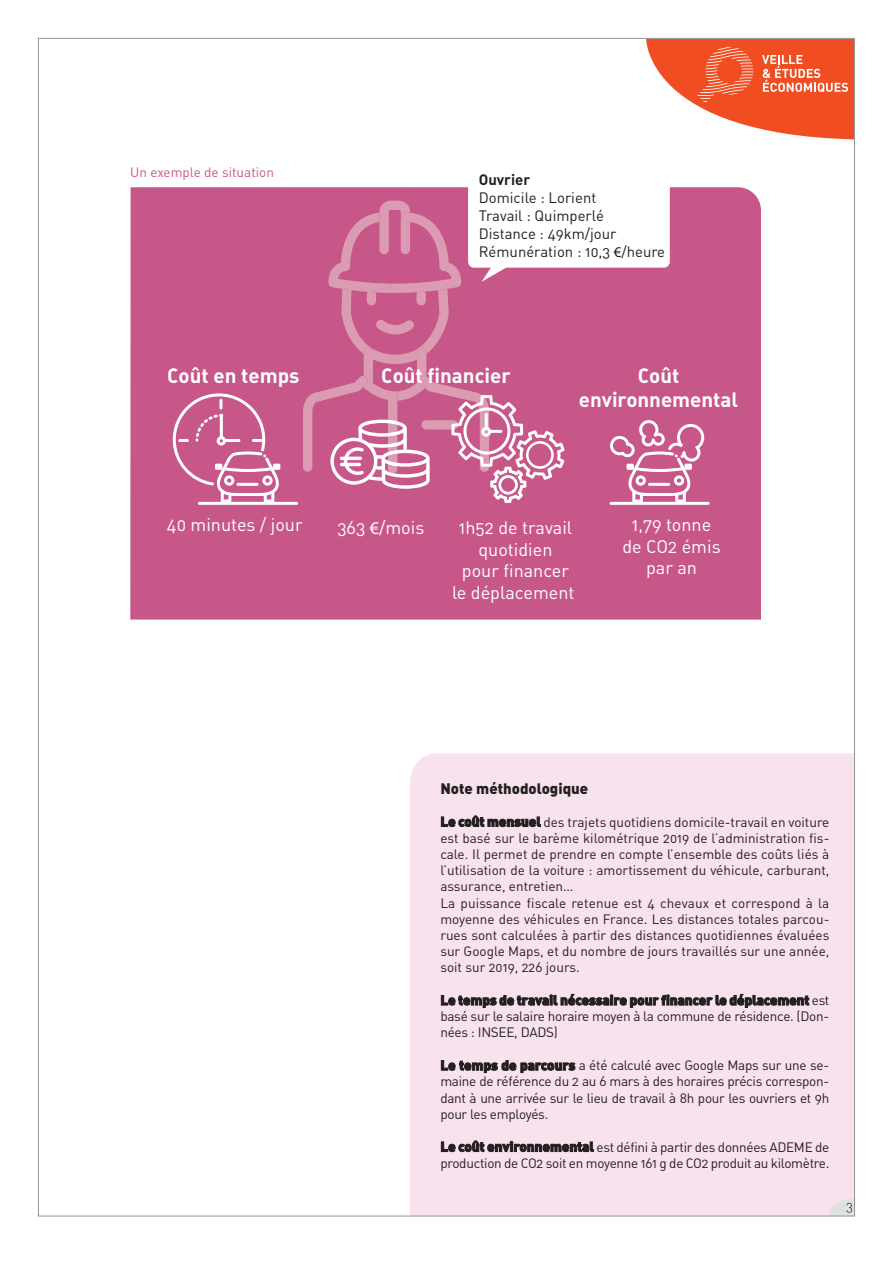
<style>
.page{position:relative;width:893px;height:1263px;background:#fff}
.page>*{position:absolute;margin:0;border:0;box-sizing:border-box;transform-origin:0 0}
.t1{font:20.55px/24.6px "DIN Bold Alternate";color:#fff;text-align:center}
.t2{font:18px/21.6px "DIN Regular Alternate";color:#fff;text-align:center}
.t3{font:15px "DIN Black Alternate";color:#231f20}
.t4{font:14.85px/17.9px "DIN Regular Alternate";color:#231f20}
.t5{font:13.5px/16.2px "DIN Regular Alternate";letter-spacing:-.02em;color:#231f20;text-align:justify}
.t6{font:13.5px "DIN Regular Alternate";color:#c85789}
.t7{font:13.5px "DIN Light Alternate";color:#231f20}
.s1{font-family:"DIN Bold Alternate"}
.s2{font-family:"Myriad Pro"}
.s3{font-family:"DIN Black Alternate"}
</style>
<div class="page">
<svg style="left:646px;top:40px;width:207px;height:99px"></svg>
<div style="left:410px;top:753px;width:443px;height:461px;background:#f8e2ed"></div>
<div style="left:130px;top:187px;width:631px;height:432px;background:#c85789"></div>
<hr style="left:609px;top:502px;width:101px;height:3px;background:#fff;border-radius:2px">
<hr style="left:198px;top:502px;width:100px;height:3px;background:#fff;border-radius:2px">
<svg style="left:173px;top:393px;width:107px;height:109px;background:#d1739d"></svg>
<svg style="left:610px;top:420px;width:94px;height:82px"></svg>
<div style="left:468px;top:166px;width:202px;height:102px;background:#fff;border-radius:6px"></div>
<svg style="left:303px;top:201px;width:262px;height:302px;background:#d2789f"></svg>
<svg style="left:825px;top:1199px;width:28px;height:15px"></svg>
<p class="t6" style="left:130px;top:167px;width:145px">Un exemple de situation</p>
<p class="t4" style="left:479px;top:171px;width:188px"><span class="s1">Ouvrier<br></span>Domicile : Lorient<br>Travail : Quimperlé<br>Distance : 49km/jour<br>Rémunération : 10,3 <span class="s2">€</span>/heure</p>
<p class="t1" style="left:167px;top:362px;width:134px">Coût en temps</p>
<p class="t1" style="left:381px;top:362px;width:131px">Coût financier</p>
<p class="t1" style="left:579px;top:362px;width:161px">Coût environnemental</p>
<p class="t2" style="left:167px;top:514px;width:137px">40 minutes / jour</p>
<p class="t2" style="left:622px;top:514px;width:100px">1,79 tonne de CO2 émis par an</p>
<p class="t2" style="left:337px;top:517px;width:88px">363 <span class="s2">€</span>/mois</p>
<p class="t2" style="left:452px;top:517px;width:124px">1h52 de travail quotidien<br>pour financer le déplacement</p>
<p class="t3" style="left:440px;top:783px;width:149px">Note méthodologique</p>
<p class="t5" style="left:440px;top:815px;width:391px"><span class="s3">Le coût mensuel</span> des trajets quotidiens domicile-travail en voiture est basé sur le barème kilométrique 2019 de l’administration fis&shy;cale. Il permet de prendre en compte l’ensemble des coûts liés à l’utilisation de la voiture : amortissement du véhicule, carburant, assurance, entretien…</p>
<p class="t5" style="left:440px;top:896px;width:391px">La puissance fiscale retenue est 4 chevaux et correspond à la moyenne des véhicules en France. Les distances totales parcou&shy;rues sont calculées à partir des distances quotidiennes évaluées sur Google Maps, et du nombre de jours travaillés sur une année, soit sur 2019, 226 jours.</p>
<p class="t5" style="left:440px;top:994px;width:391px"><span class="s3">Le temps de travail nécessaire pour financer le déplacement</span> est basé sur le salaire horaire moyen à la commune de résidence. (Don&shy;nées : INSEE, DADS)</p>
<p class="t5" style="left:440px;top:1059px;width:391px"><span class="s3">Le temps de parcours</span> a été calculé avec Google Maps sur une se&shy;maine de référence du 2 au 6 mars à des horaires précis correspon&shy;dant à une arrivée sur le lieu de travail à 8h pour les ouvriers et 9h pour les employés.</p>
<p class="t5" style="left:440px;top:1140px;width:391px"><span class="s3">Le coût environnemental</span> est défini à partir des données ADEME de production de CO2 soit en moyenne 161 g de CO2 produit au kilomètre.</p>
<p class="t7" style="left:846px;top:1202px;width:8px">3</p>
</div>
